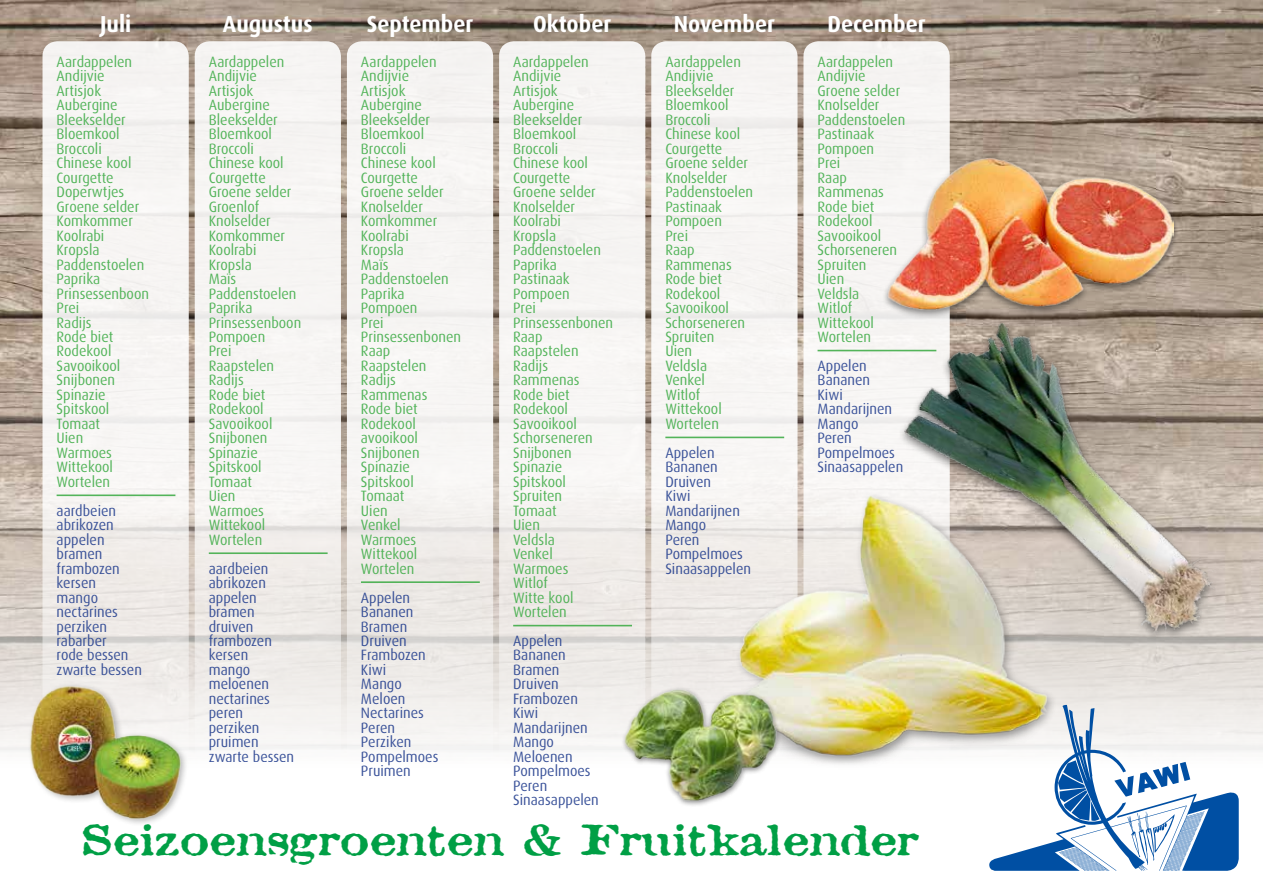
<style>
.page{position:relative;width:1263px;height:893px;background:#fff}
.page>*{position:absolute;margin:0;border:0;box-sizing:border-box;transform-origin:0 0}
.t1{font:40.5px "Attic";color:#009f45;scale:1.2 1}
.t2{font:700 23.1px "Dax";color:#fff;scale:.95 1}
.t3{font:15px/14.5px "Dax";color:#41ad49;scale:.95 1}
.t4{font:15px/14.5px "Dax";color:#25408f;scale:.95 1}
</style>
<div class="page">
<img style="left:0;top:0;width:1263px;height:752px">
<svg style="left:989px;top:705px;width:250px;height:166px"></svg>
<div style="left:803px;top:41px;width:147px;height:781px;background:#f7f5f3;border-radius:15px"></div>
<div style="left:651px;top:41px;width:146px;height:781px;background:#f7f5f3;border-radius:15px"></div>
<svg style="left:499px;top:41px;width:146px;height:781px;fill:#f6f4f2"></svg>
<svg style="left:347px;top:41px;width:146px;height:781px;fill:#f6f4f3"></svg>
<svg style="left:195px;top:41px;width:146px;height:781px;fill:#f6f4f3"></svg>
<div style="left:43px;top:41px;width:146px;height:781px;background:linear-gradient(to right,#f4f2f0,#f4f2f0);border-radius:15px"></div>
<hr style="left:817px;top:350px;width:119px;height:1px;background:#41ad49">
<hr style="left:665px;top:437px;width:119px;height:1px;background:#41ad49">
<hr style="left:513px;top:625px;width:119px;height:1px;background:#41ad49">
<hr style="left:361px;top:581px;width:119px;height:2px;background:#41ad49">
<hr style="left:209px;top:552px;width:119px;height:2px;background:#41ad49">
<hr style="left:57px;top:494px;width:118px;height:2px;background:#41ad49">
<div style="left:881px;top:155px;width:299px;height:164px;background:#000;opacity:.5"></div>
<img style="left:885px;top:158px;width:289px;height:147px">
<img style="left:869px;top:305px;width:394px;height:343px">
<img style="left:691px;top:490px;width:385px;height:290px">
<img style="left:26px;top:682px;width:169px;height:142px">
<img style="left:617px;top:680px;width:166px;height:128px">
<h2 class="t2" style="left:100px;top:11px;width:34px">Juli</h2>
<h2 class="t2" style="left:223px;top:11px;width:96px">Augustus</h2>
<h2 class="t2" style="left:367px;top:11px;width:114px">September</h2>
<h2 class="t2" style="left:533px;top:11px;width:84px">Oktober</h2>
<h2 class="t2" style="left:674px;top:11px;width:108px">November</h2>
<h2 class="t2" style="left:827px;top:11px;width:105px">December</h2>
<p class="t3" style="left:817px;top:55px;width:94px">Aardappelen<br>Andijvie<br>Groene selder<br>Knolselder<br>Paddenstoelen<br>Pastinaak<br>Pompoen<br>Prei<br>Raap<br>Rammenas<br>Rode biet<br>Rodekool<br>Savooikool<br>Schorseneren<br>Spruiten<br>Uien<br>Veldsla<br>Witlof<br>Wittekool<br>Wortelen</p>
<p class="t4" style="left:817px;top:359px;width:92px">Appelen<br>Bananen<br>Kiwi<br>Mandarijnen<br>Mango<br>Peren<br>Pompelmoes<br>Sinaasappelen</p>
<p class="t3" style="left:57px;top:55px;width:99px">Aardappelen<br>Andijvie<br>Artisjok<br>Aubergine<br>Bleekselder<br>Bloemkool<br>Broccoli<br>Chinese kool<br>Courgette<br>Doperwtjes<br>Groene selder<br>Komkommer<br>Koolrabi<br>Kropsla<br>Paddenstoelen<br>Paprika<br>Prinsessenboon<br>Prei<br>Radijs<br>Rode biet<br>Rodekool<br>Savooikool<br>Snijbonen<br>Spinazie<br>Spitskool<br>Tomaat<br>Uien<br>Warmoes<br>Wittekool<br>Wortelen</p>
<p class="t4" style="left:57px;top:503px;width:91px">aardbeien abrikozen appelen bramen frambozen kersen<br>mango nectarines perziken rabarber<br>rode bessen zwarte bessen</p>
<p class="t3" style="left:209px;top:55px;width:99px">Aardappelen<br>Andijvie<br>Artisjok<br>Aubergine<br>Bleekselder<br>Bloemkool<br>Broccoli<br>Chinese kool<br>Courgette<br>Groene selder<br>Groenlof<br>Knolselder<br>Komkommer<br>Koolrabi<br>Kropsla<br>Maïs<br>Paddenstoelen<br>Paprika<br>Prinsessenboon<br>Pompoen<br>Prei<br>Raapstelen<br>Radijs<br>Rode biet<br>Rodekool<br>Savooikool<br>Snijbonen<br>Spinazie<br>Spitskool<br>Tomaat<br>Uien<br>Warmoes<br>Wittekool<br>Wortelen</p>
<p class="t4" style="left:209px;top:561px;width:91px">aardbeien abrikozen appelen bramen druiven frambozen kersen<br>mango meloenen nectarines peren perziken pruimen zwarte bessen</p>
<p class="t3" style="left:361px;top:55px;width:107px">Aardappelen<br>Andijvie<br>Artisjok<br>Aubergine<br>Bleekselder<br>Bloemkool<br>Broccoli<br>Chinese kool<br>Courgette<br>Groene selder<br>Knolselder<br>Komkommer<br>Koolrabi<br>Kropsla<br>Maïs<br>Paddenstoelen<br>Paprika<br>Pompoen<br>Prei<br>Prinsessenbonen<br>Raap<br>Raapstelen<br>Radijs<br>Rammenas<br>Rode biet<br>Rodekool avooikool<br>Snijbonen<br>Spinazie<br>Spitskool<br>Tomaat<br>Uien<br>Venkel<br>Warmoes<br>Wittekool<br>Wortelen</p>
<p class="t4" style="left:361px;top:590px;width:83px">Appelen<br>Bananen<br>Bramen<br>Druiven<br>Frambozen<br>Kiwi<br>Mango<br>Meloen<br>Nectarines<br>Peren<br>Perziken<br>Pompelmoes<br>Pruimen</p>
<p class="t3" style="left:513px;top:55px;width:107px">Aardappelen<br>Andijvie<br>Artisjok<br>Aubergine<br>Bleekselder<br>Bloemkool<br>Broccoli<br>Chinese kool<br>Courgette<br>Groene selder<br>Knolselder<br>Koolrabi<br>Kropsla<br>Paddenstoelen<br>Paprika<br>Pastinaak<br>Pompoen<br>Prei<br>Prinsessenbonen<br>Raap<br>Raapstelen<br>Radijs<br>Rammenas<br>Rode biet<br>Rodekool<br>Savooikool<br>Schorseneren<br>Snijbonen<br>Spinazie<br>Spitskool<br>Spruiten<br>Tomaat<br>Uien<br>Veldsla<br>Venkel<br>Warmoes<br>Witlof<br>Witte kool<br>Wortelen</p>
<p class="t4" style="left:513px;top:634px;width:92px">Appelen<br>Bananen<br>Bramen<br>Druiven<br>Frambozen<br>Kiwi<br>Mandarijnen<br>Mango<br>Meloenen<br>Pompelmoes<br>Peren<br>Sinaasappelen</p>
<p class="t3" style="left:665px;top:55px;width:94px">Aardappelen<br>Andijvie<br>Bleekselder<br>Bloemkool<br>Broccoli<br>Chinese kool<br>Courgette<br>Groene selder<br>Knolselder<br>Paddenstoelen<br>Pastinaak<br>Pompoen<br>Prei<br>Raap<br>Rammenas<br>Rode biet<br>Rodekool<br>Savooikool<br>Schorseneren<br>Spruiten<br>Uien<br>Veldsla<br>Venkel<br>Witlof<br>Wittekool<br>Wortelen</p>
<p class="t4" style="left:665px;top:445px;width:92px">Appelen<br>Bananen<br>Druiven<br>Kiwi<br>Mandarijnen<br>Mango<br>Peren<br>Pompelmoes<br>Sinaasappelen</p>
<h1 class="t1" style="left:81px;top:813px;width:699px">Seizoensgroenten &amp; Fruitkalender</h1>
</div>
